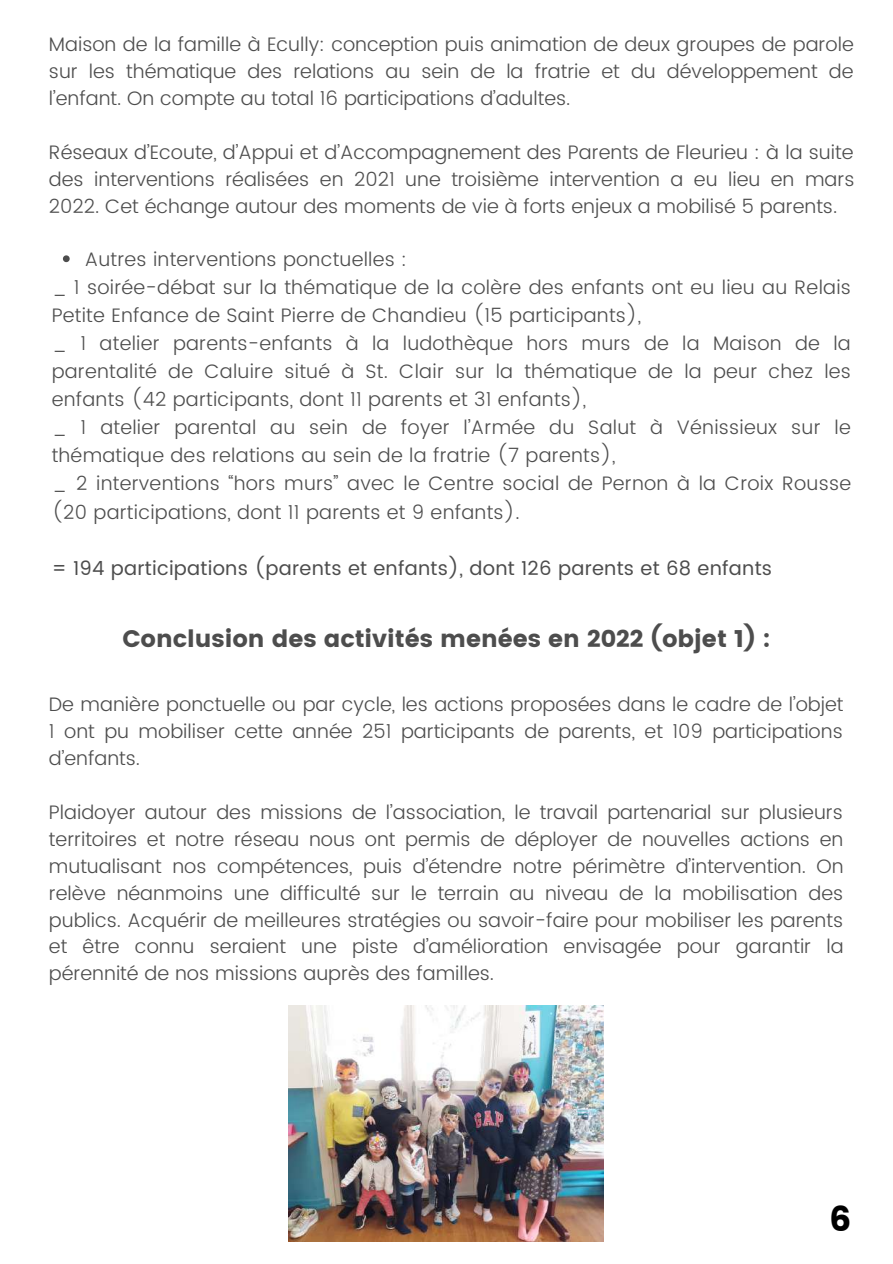
<style>
.page{position:relative;width:893px;height:1264px;background:#fff}
.page>*{position:absolute;margin:0;border:0;box-sizing:border-box;transform-origin:0 0}
.t1{font:34.35px "Poppins";color:#000}
.t2{font:23.85px "Poppins";color:#4d4d4d}
.t3{font:300 19.5px/27px "Poppins";letter-spacing:.015em;color:#4d4d4d;text-align:justify}
.t4{font:19.5px "Poppins";letter-spacing:.015em;color:#4d4d4d}
</style>
<div class="page">
<svg style="left:63px;top:255px;width:7px;height:7px"></svg>
<img style="left:289px;top:1005px;width:314px;height:236px">
<p class="t3" style="left:49px;top:30px;width:806px">Maison de la famille à Ecully: conception puis animation de deux groupes de parole sur les thématique des relations au sein de la fratrie et du développement de l’enfant. On compte au total 16 participations d’adultes.</p>
<p class="t3" style="left:49px;top:138px;width:807px">Réseaux d’Ecoute, d’Appui et d’Accompagnement des Parents de Fleurieu : à la suite des interventions réalisées en 2021 une troisième intervention a eu lieu en mars 2022. Cet échange autour des moments de vie à forts enjeux a mobilisé 5 parents.</p>
<p class="t3" style="left:52px;top:245px;width:801px;line-height:28px;text-align:left;text-indent:33px">Autres interventions ponctuelles :<br>_ 1 soirée-débat sur la thématique de la colère des enfants ont eu lieu au Relais Petite Enfance de Saint Pierre de Chandieu (15 participants),<br>_ 1 atelier parents-enfants à la ludothèque hors murs de la Maison de la parentalité de Caluire situé à St. Clair sur la thématique de la peur chez les enfants (42 participants, dont 11 parents et 31 enfants),<br>_ 1 atelier parental au sein de foyer l’Armée du Salut à Vénissieux sur le thématique des relations au sein de la fratrie (7 parents),<br>_ 2 interventions “hors murs” avec le Centre social de Pernon à la Croix Rousse (20 participations, dont 11 parents et 9 enfants).</p>
<p class="t4" style="left:52px;top:556px;width:721px">= 194 participations (parents et enfants), dont 126 parents et 68 enfants</p>
<p class="t2" style="left:122px;top:625px;width:649px">Conclusion des activités menées en 2022 (objet 1) :</p>
<p class="t3" style="left:49px;top:690px;width:796px">De manière ponctuelle ou par cycle, les actions proposées dans le cadre de l’objet 1 ont pu mobiliser cette année 251 participants de parents, et 109 participations d’enfants.</p>
<p class="t3" style="left:49px;top:798px;width:796px">Plaidoyer autour des missions de l’association, le travail partenarial sur plusieurs territoires et notre réseau nous ont permis de déployer de nouvelles actions en mutualisant nos compétences, puis d’étendre notre périmètre d’intervention. On relève néanmoins une difficulté sur le terrain au niveau de la mobilisation des publics. Acquérir de meilleures stratégies ou savoir-faire pour mobiliser les parents et être connu seraient une piste d’amélioration envisagée pour garantir la pérennité de nos missions auprès des familles.</p>
<h1 class="t1" style="left:829px;top:1198px;width:23px">6</h1>
</div>
